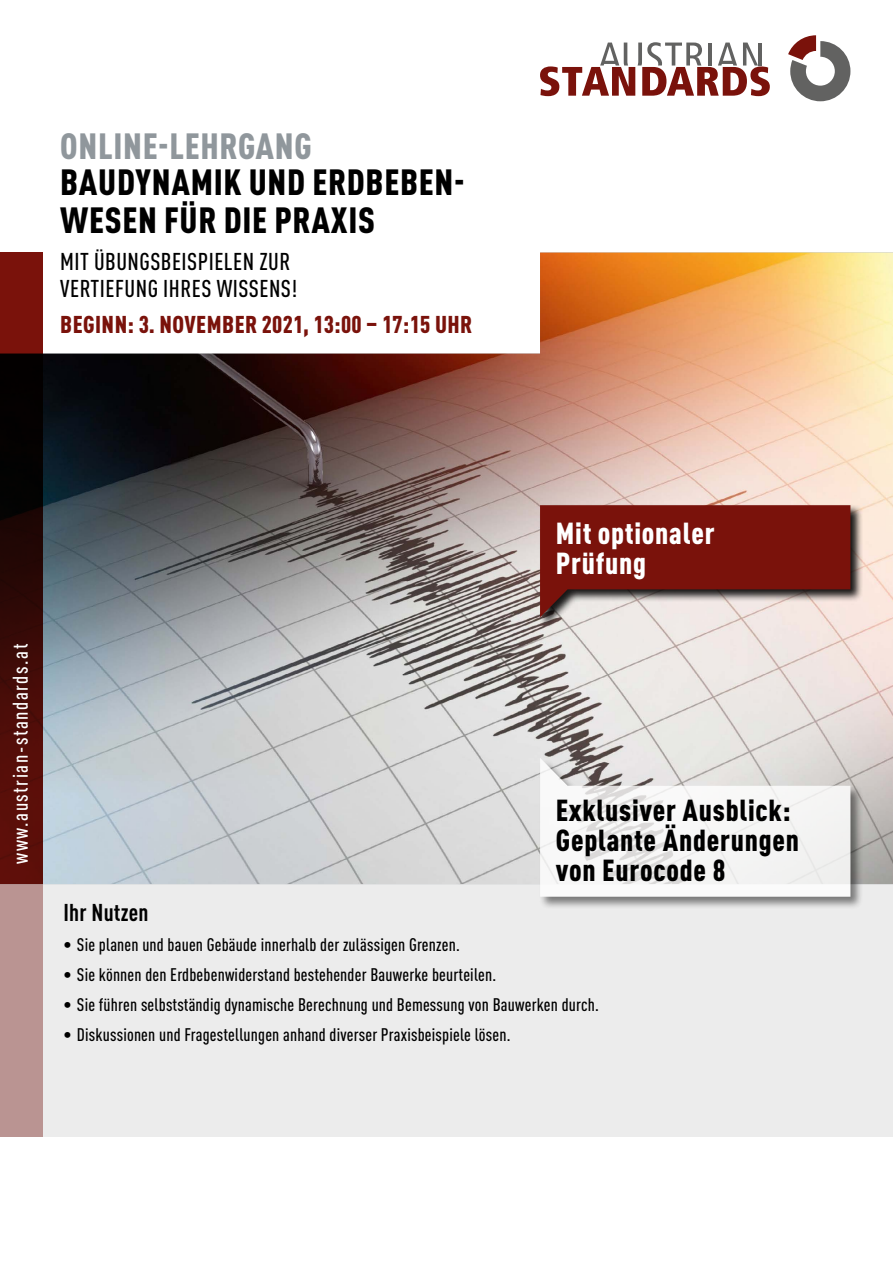
<style>
.page{position:relative;width:893px;height:1263px;background:#fff}
.page>*{position:absolute;margin:0;border:0;box-sizing:border-box;transform-origin:0 0}
.t1{font:900 condensed 36px/37.5px "DINOT";letter-spacing:.02em;color:#000}
.t2{font:900 condensed 36px "DINOT";letter-spacing:.02em;color:#90979c}
.t3{font:900 condensed 30px/30px "DINOT";letter-spacing:.025em;color:#000}
.t4{font:900 condensed 30px "DINOT";letter-spacing:.025em;color:#fff}
.t5{font:500 condensed 24px/27px "DINOT";letter-spacing:.02em;color:#000}
.t6{font:900 condensed 24px "DINOT";letter-spacing:.02em;color:#7a120b}
.Copy_A4_Folder{font:700 condensed 24px "DINOT";letter-spacing:.01em;color:#000}
.t7{font:500 condensed 21px "DINOT";letter-spacing:.075em;color:#fff}
.Copy_A4_Folder-2{font:500 condensed 18px "DINOT";letter-spacing:.01em;color:#000}
</style>
<div class="page">
<div style="left:0;top:884px;width:893px;height:253px;background:#ececec"></div>
<img style="left:43px;top:253px;width:850px;height:631px">
<svg style="left:0;top:253px;width:43px;height:631px;background:#3b0a06"></svg>
<svg style="left:540px;top:42px;width:230px;height:54px"></svg>
<hr style="left:758px;top:43px;width:4px;height:23px;background:#626261">
<svg style="left:788px;top:35px;width:62px;height:66px"></svg>
<div style="left:0;top:884px;width:43px;height:253px;background:#ba9492"></div>
<div style="left:539px;top:758px;width:325px;height:152px;background:#000;opacity:.6"></div>
<svg style="left:540px;top:758px;width:310px;height:139px"></svg>
<div style="left:539px;top:504px;width:325px;height:125px;background:#000;opacity:.9"></div>
<svg style="left:540px;top:505px;width:310px;height:112px;background:#893832"></svg>
<p class="t2" style="left:60px;top:119px;width:253px">ONLINE-LEHRGANG</p>
<p class="t1" style="left:60px;top:161px;width:406px">BAUDYNAMIK UND ERDBEBEN-<br>WESEN FÜR DIE PRAXIS</p>
<p class="t5" style="left:60px;top:246px;width:239px">MIT ÜBUNGSBEISPIELEN ZUR<br>VERTIEFUNG IHRES WISSENS!</p>
<p class="t6" style="left:60px;top:306px;width:414px">BEGINN: 3. NOVEMBER 2021, 13:00 – 17:15 UHR</p>
<p class="t7" style="left:5px;top:864px;width:222px;rotate:-90deg">www.austrian-standards.at</p>
<p class="t4" style="left:556px;top:510px;width:160px">Mit optionaler</p>
<p class="t4" style="left:556px;top:540px;width:92px">Prüfung</p>
<p class="t3" style="left:556px;top:793px;width:236px">Exklusiver Ausblick:</p>
<p class="t3" style="left:556px;top:823px;width:245px">Geplante Änderungen von Eurocode 8</p>
<p class="Copy_A4_Folder" style="left:63px;top:894px;width:86px">Ihr Nutzen</p>
<p class="Copy_A4_Folder-2" style="left:63px;top:931px;width:398px">• Sie planen und bauen Gebäude innerhalb der zulässigen Grenzen.</p>
<p class="Copy_A4_Folder-2" style="left:63px;top:961px;width:434px">• Sie können den Erdbebenwiderstand bestehender Bauwerke beurteilen.</p>
<p class="Copy_A4_Folder-2" style="left:63px;top:991px;width:537px">• Sie führen selbstständig dynamische Berechnung und Bemessung von Bauwerken durch.</p>
<p class="Copy_A4_Folder-2" style="left:63px;top:1021px;width:448px">• Diskussionen und Fragestellungen anhand diverser Praxisbeispiele lösen.</p>
</div>
